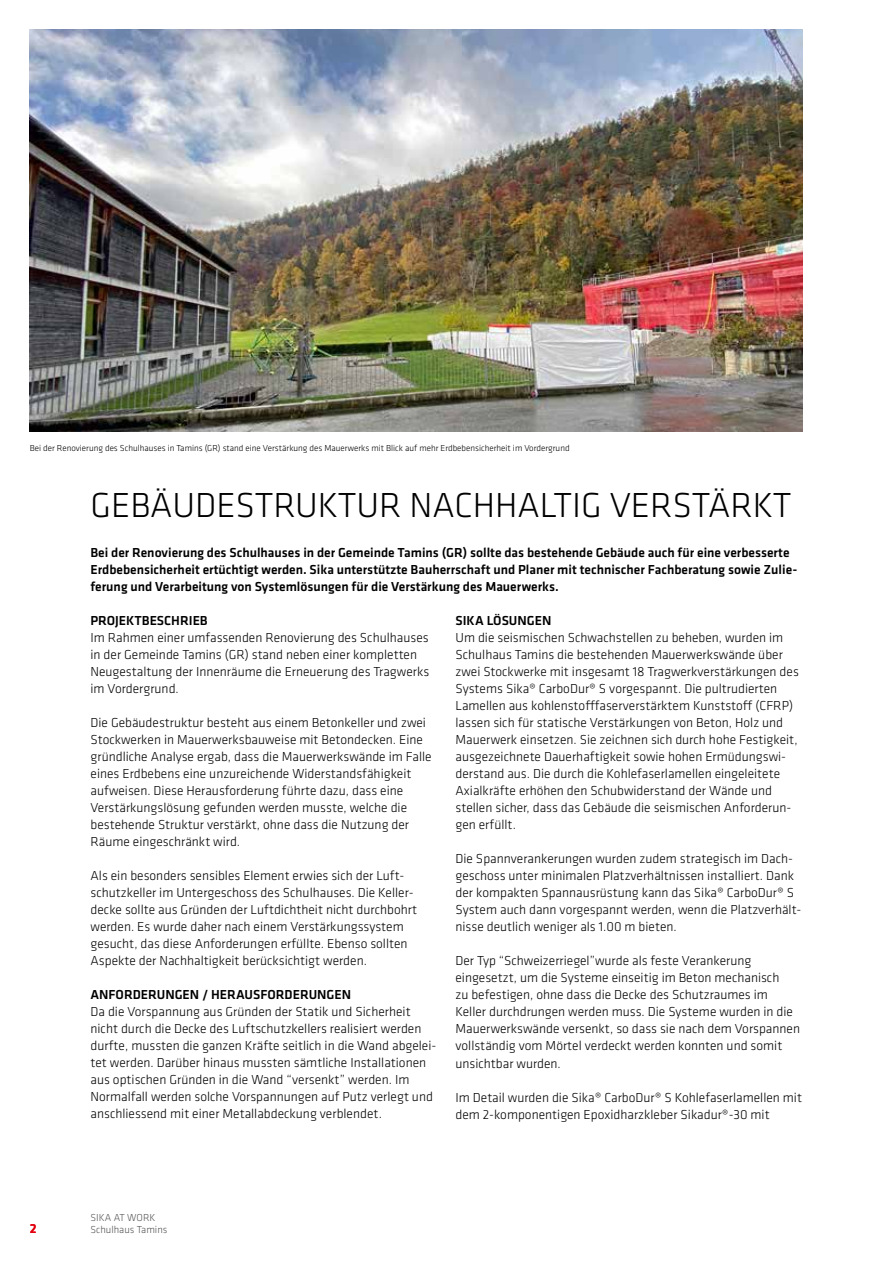
<style>
.page{position:relative;width:893px;height:1263px;background:#fff}
.page>*{position:absolute;margin:0;border:0;box-sizing:border-box;transform-origin:0 0}
.t1{font:300 36px "Klavika";color:#000}
.t2{font:300 13.5px/17px "Klavika";color:#000}
.t3{font:500 13.5px/17px "Klavika";color:#000}
.t4{font:500 13.5px "Klavika";color:#e3000f}
.t5{font:300 10.5px/12.6px "Klavika";color:#565656}
.t6{font:300 9px "Klavika";color:#000}
</style>
<div class="page">
<img style="left:30px;top:30px;width:772px;height:402px">
<p class="t6" style="left:30px;top:443px;width:541px">Bei der Renovierung des Schulhauses in Tamins (GR) stand eine Verstärkung des Mauerwerks mit Blick auf mehr Erdbebensicherheit im Vordergrund</p>
<h1 class="t1" style="left:91px;top:483px;width:702px">GEBÄUDESTRUKTUR NACHHALTIG VERSTÄRKT</h1>
<p class="t3" style="left:91px;top:544px;width:708px">Bei der Renovierung des Schulhauses in der Gemeinde Tamins (GR) sollte das bestehende Gebäude auch für eine verbesserte<br>Erdbebensicherheit ertüchtigt werden. Sika unterstützte Bauherrschaft und Planer mit technischer Fachberatung sowie Zulie&shy;ferung und Verarbeitung von Systemlösungen für die Verstärkung des Mauerwerks.</p>
<p class="t3" style="left:91px;top:612px;width:119px">PROJEKTBESCHRIEB</p>
<p class="t2" style="left:91px;top:629px;width:340px">Im Rahmen einer umfassenden Renovierung des Schulhauses in der Gemeinde Tamins (GR) stand neben einer kompletten Neugestaltung der Innenräume die Erneuerung des Tragwerks im Vordergrund.</p>
<p class="t2" style="left:91px;top:714px;width:343px">Die Gebäudestruktur besteht aus einem Betonkeller und zwei Stockwerken in Mauerwerksbauweise mit Betondecken. Eine gründliche Analyse ergab, dass die Mauerwerkswände im Falle eines Erdbebens eine unzureichende Widerstandsfähigkeit aufweisen. Diese Herausforderung führte dazu, dass eine Verstärkungslösung gefunden werden musste, welche die bestehende Struktur verstärkt, ohne dass die Nutzung der Räume eingeschränkt wird.</p>
<p class="t2" style="left:91px;top:867px;width:328px">Als ein besonders sensibles Element erwies sich der Luft&shy;schutzkeller im Untergeschoss des Schulhauses. Die Keller&shy;decke sollte aus Gründen der Luftdichtheit nicht durchbohrt werden. Es wurde daher nach einem Verstärkungssystem gesucht, das diese Anforderungen erfüllte. Ebenso sollten Aspekte der Nachhaltigkeit berücksichtigt werden.</p>
<p class="t3" style="left:91px;top:986px;width:262px">ANFORDERUNGEN / HERAUSFORDERUNGEN</p>
<p class="t2" style="left:91px;top:1003px;width:347px">Da die Vorspannung aus Gründen der Statik und Sicherheit nicht durch die Decke des Luftschutzkellers realisiert werden durfte, mussten die ganzen Kräfte seitlich in die Wand abgelei&shy;tet werden. Darüber hinaus mussten sämtliche Installationen aus optischen Gründen in die Wand “versenkt” werden. Im Normalfall werden solche Vorspannungen auf Putz verlegt und anschliessend mit einer Metallabdeckung verblendet.</p>
<p class="t3" style="left:455px;top:612px;width:97px">SIKA LÖSUNGEN</p>
<p class="t2" style="left:455px;top:629px;width:345px">Um die seismischen Schwachstellen zu beheben, wurden im Schulhaus Tamins die bestehenden Mauerwerkswände über zwei Stockwerke mit insgesamt 18 Tragwerkverstärkungen des Systems Sika® CarboDur® S vorgespannt. Die pultrudierten Lamellen aus kohlenstofffaserverstärktem Kunststoff (CFRP) lassen sich für statische Verstärkungen von Beton, Holz und Mauerwerk einsetzen. Sie zeichnen sich durch hohe Festigkeit, ausgezeichnete Dauerhaftigkeit sowie hohen Ermüdungswi&shy;derstand aus. Die durch die Kohlefaserlamellen eingeleitete Axialkräfte erhöhen den Schubwiderstand der Wände und stellen sicher, dass das Gebäude die seismischen Anforderun&shy;gen erfüllt.</p>
<p class="t2" style="left:455px;top:850px;width:347px">Die Spannverankerungen wurden zudem strategisch im Dach&shy;geschoss unter minimalen Platzverhältnissen installiert. Dank der kompakten Spannausrüstung kann das Sika® CarboDur® S System auch dann vorgespannt werden, wenn die Platzverhält&shy;nisse deutlich weniger als 1.00 m bieten.</p>
<p class="t2" style="left:455px;top:952px;width:346px">Der Typ “Schweizerriegel”wurde als feste Verankerung eingesetzt, um die Systeme einseitig im Beton mechanisch<br>zu befestigen, ohne dass die Decke des Schutzraumes im Keller durchdrungen werden muss. Die Systeme wurden in die Mauerwerkswände versenkt, so dass sie nach dem Vorspannen vollständig vom Mörtel verdeckt werden konnten und somit unsichtbar wurden.</p>
<p class="t2" style="left:455px;top:1088px;width:348px">Im Detail wurden die Sika® CarboDur® S Kohlefaserlamellen mit dem 2-komponentigen Epoxidharzkleber Sikadur®-30 mit</p>
<p class="t4" style="left:30px;top:1219px;width:8px">2</p>
<p class="t5" style="left:91px;top:1211px;width:78px">SIKA AT WORK<br>Schulhaus Tamins</p>
</div>
